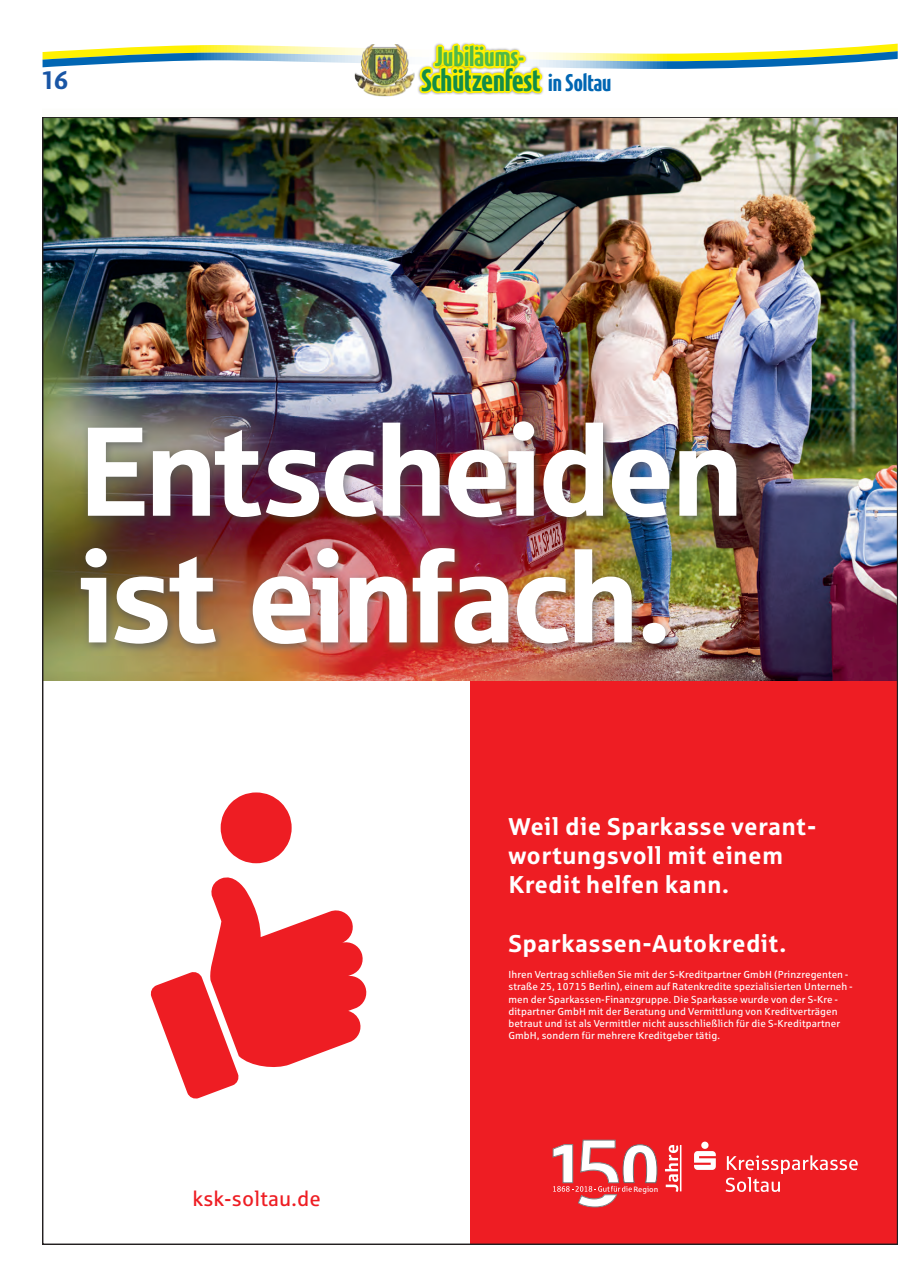
<style>
.page{position:relative;width:919px;height:1287px;background:#fff}
.page>*{position:absolute;margin:0;border:0;box-sizing:border-box;transform-origin:0 0}
.t1{font:126.6px/126.6px "Sparkasse Head";letter-spacing:-.01em;color:#fff}
.t2{font:700 35.25px "Jet Set Sans Condensed";color:#138c48}
.t3{font:700 31.35px "Jet Set Sans Condensed";color:#51b948}
.t4{font:700 27px "Jet Set Sans";color:#1855a5}
.t5{font:700 24.3px/29.1px "Sparkasse Rg";letter-spacing:.015em;color:#fff}
.t6{font:21px "Sparkasse Rg";letter-spacing:.01em;color:#ee1d23}
.t7{font:10.2px/12.1px "Sparkasse Rg";letter-spacing:.01em;color:#fff}
.t8{font:7.65px "Sparkasse Rg";color:#fff}
.s1{font-size:27.45px;color:#0166b3}
</style>
<div class="page">
<svg style="left:43px;top:43px;width:854px;height:54px"></svg>
<img style="left:43px;top:117px;width:854px;height:1127px">
<h3 class="t4" style="left:42px;top:64px;width:28px">16</h3>
<h3 class="t3" style="left:435px;top:40px;width:91px">Jubiläums-</h3>
<h2 class="t2" style="left:421px;top:62px;width:191px">Schützenfest <span class="s1">in Soltau</span></h2>
<p class="t1" style="left:81px;top:403px;width:663px">Entscheiden ist einfach.</p>
<p class="t6" style="left:192px;top:1185px;width:130px">ksk-soltau.de</p>
<p class="t5" style="left:508px;top:810px;width:309px">Weil die Sparkasse verant&shy;wortungsvoll mit einem<br>Kredit helfen kann.</p>
<p class="t5" style="left:508px;top:927px;width:279px">Sparkassen-Autokredit.</p>
<p class="t7" style="left:508px;top:968px;width:346px">Ihren Vertrag schließen Sie mit der S-Kreditpartner GmbH (Prinzregenten - straße 25, 10715 Berlin), einem auf Ratenkredite spezialisierten Unterneh - men der Sparkassen-Finanzgruppe. Die Sparkasse wurde von der S-Kre - ditpartner GmbH mit der Beratung und Vermittlung von Kreditverträgen betraut und ist als Vermittler nicht ausschließlich für die S-Kreditpartner GmbH, sondern für mehrere Kreditgeber tätig.</p>
<p class="t8" style="left:633px;top:1184px;width:26px">Region</p>
</div>
